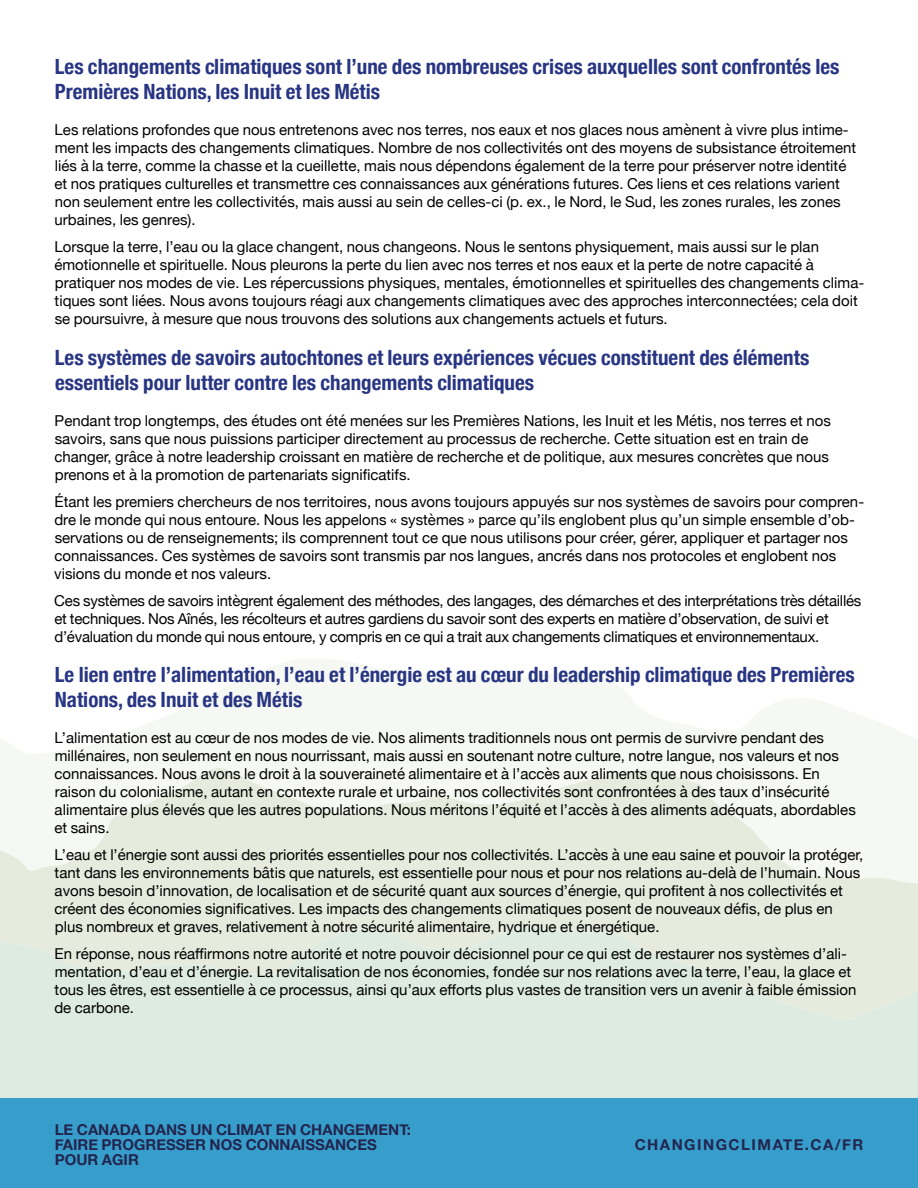
<style>
.page{position:relative;width:918px;height:1188px;background:#fff}
.page>*{position:absolute;margin:0;border:0;box-sizing:border-box;transform-origin:0 0}
.t1{font:700 condensed 21px/25.2px "Helvetica Neue";color:#283583}
.t2{font:15px/18px "Helvetica Neue";color:#000}
.t3{font:700 15px/15px "Helvetica Neue";color:#23254e}
.t4{font:700 15px "Helvetica Neue";letter-spacing:.1em;color:#23254e}
</style>
<div class="page">
<svg style="left:0;top:659px;width:918px;height:237px;fill:#f6f8f3"></svg>
<svg style="left:0;top:896px;width:918px;height:202px;background:#dfebdf"></svg>
<div style="left:0;top:1098px;width:918px;height:90px;background:#379ecc"></div>
<h2 class="t1" style="left:55px;top:53px;width:786px">Les changements climatiques sont l’une des nombreuses crises auxquelles sont confrontés les<br>Premières Nations, les Inuit et les Métis</h2>
<p class="t2" style="left:54px;top:122px;width:803px">Les relations profondes que nous entretenons avec nos terres, nos eaux et nos glaces nous amènent à vivre plus intime&shy;ment les impacts des changements climatiques. Nombre de nos collectivités ont des moyens de subsistance étroitement liés à la terre, comme la chasse et la cueillette, mais nous dépendons également de la terre pour préserver notre identité et nos pratiques culturelles et transmettre ces connaissances aux générations futures. Ces liens et ces relations varient non seulement entre les collectivités, mais aussi au sein de celles-ci (p. ex., le Nord, le Sud, les zones rurales, les zones urbaines, les genres).</p>
<p class="t2" style="left:54px;top:239px;width:811px">Lorsque la terre, l’eau ou la glace changent, nous changeons. Nous le sentons physiquement, mais aussi sur le plan émotionnelle et spirituelle. Nous pleurons la perte du lien avec nos terres et nos eaux et la perte de notre capacité à pratiquer nos modes de vie. Les répercussions physiques, mentales, émotionnelles et spirituelles des changements clima&shy;tiques sont liées. Nous avons toujours réagi aux changements climatiques avec des approches interconnectées; cela doit se poursuivre, à mesure que nous trouvons des solutions aux changements actuels et futurs.</p>
<h2 class="t1" style="left:55px;top:343px;width:756px">Les systèmes de savoirs autochtones et leurs expériences vécues constituent des éléments essentiels pour lutter contre les changements climatiques</h2>
<p class="t2" style="left:54px;top:412px;width:778px">Pendant trop longtemps, des études ont été menées sur les Premières Nations, les Inuit et les Métis, nos terres et nos savoirs, sans que nous puissions participer directement au processus de recherche. Cette situation est en train de changer, grâce à notre leadership croissant en matière de recherche et de politique, aux mesures concrètes que nous prenons et à la promotion de partenariats significatifs.</p>
<p class="t2" style="left:54px;top:493px;width:811px">Étant les premiers chercheurs de nos territoires, nous avons toujours appuyés sur nos systèmes de savoirs pour compren&shy;dre le monde qui nous entoure. Nous les appelons « systèmes » parce qu’ils englobent plus qu’un simple ensemble d’ob&shy;servations ou de renseignements; ils comprennent tout ce que nous utilisons pour créer, gérer, appliquer et partager nos connaissances. Ces systèmes de savoirs sont transmis par nos langues, ancrés dans nos protocoles et englobent nos visions du monde et nos valeurs.</p>
<p class="t2" style="left:54px;top:592px;width:809px">Ces systèmes de savoirs intègrent également des méthodes, des langages, des démarches et des interprétations très détaillés et techniques. Nos Aînés, les récolteurs et autres gardiens du savoir sont des experts en matière d’observation, de suivi et d’évaluation du monde qui nous entoure, y compris en ce qui a trait aux changements climatiques et environnementaux.</p>
<h2 class="t1" style="left:55px;top:660px;width:801px">Le lien entre l’alimentation, l’eau et l’énergie est au cœur du leadership climatique des Premières<br>Nations, des Inuit et des Métis</h2>
<p class="t2" style="left:54px;top:730px;width:803px">L’alimentation est au cœur de nos modes de vie. Nos aliments traditionnels nous ont permis de survivre pendant des millénaires, non seulement en nous nourrissant, mais aussi en soutenant notre culture, notre langue, nos valeurs et nos connaissances. Nous avons le droit à la souveraineté alimentaire et à l’accès aux aliments que nous choisissons. En raison du colonialisme, autant en contexte rurale et urbaine, nos collectivités sont confrontées à des taux d’insécurité alimentaire plus élevés que les autres populations. Nous méritons l’équité et l’accès à des aliments adéquats, abordables et sains.</p>
<p class="t2" style="left:54px;top:847px;width:810px">L’eau et l’énergie sont aussi des priorités essentielles pour nos collectivités. L’accès à une eau saine et pouvoir la protéger, tant dans les environnements bâtis que naturels, est essentielle pour nous et pour nos relations au-delà de l’humain. Nous avons besoin d’innovation, de localisation et de sécurité quant aux sources d’énergie, qui profitent à nos collectivités et créent des économies significatives. Les impacts des changements climatiques posent de nouveaux défis, de plus en plus nombreux et graves, relativement à notre sécurité alimentaire, hydrique et énergétique.</p>
<p class="t2" style="left:54px;top:946px;width:804px">En réponse, nous réaffirmons notre autorité et notre pouvoir décisionnel pour ce qui est de restaurer nos systèmes d’ali&shy;mentation, d’eau et d’énergie. La revitalisation de nos économies, fondée sur nos relations avec la terre, l’eau, la glace et tous les êtres, est essentielle à ce processus, ainsi qu’aux efforts plus vastes de transition vers un avenir à faible émission de carbone.</p>
<p class="t3" style="left:55px;top:1123px;width:358px">LE CANADA DANS UN CLIMAT EN CHANGEMENT:<br>FAIRE PROGRESSER NOS CONNAISSANCES<br>POUR AGIR</p>
<p class="t4" style="left:635px;top:1133px;width:230px">CHANGINGCLIMATE.CA/FR</p>
</div>
